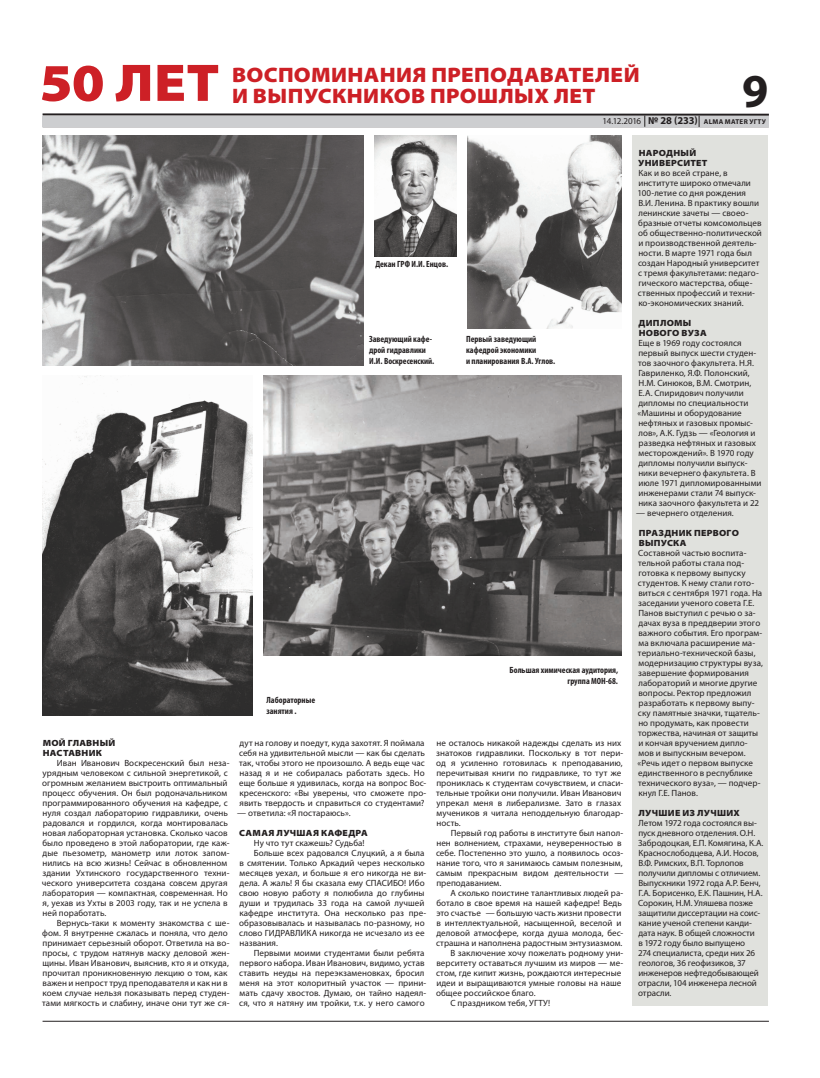
<style>
.page{position:relative;width:820px;height:1078px;background:#fff}
.page>*{position:absolute;margin:0;border:0;box-sizing:border-box;transform-origin:0 0}
.t1{font:900 semi-expanded 53.3px "Myriad Pro";color:#cd2026}
.t2{font:700 47.4px "Myriad Pro";color:#231f20}
.t3{font:900 semi-expanded 21px "Myriad Pro";letter-spacing:.015em;color:#cd2026}
.t4{font:9px/10px "Myriad Pro";letter-spacing:.005em;color:#231f20}
.t5{font:700 condensed 9px/10.8px "Myriad Pro";color:#231f20}
.t6{font:900 semi-expanded 9px/10px "Myriad Pro";letter-spacing:.03em;color:#231f20}
.t7{font:700 7px "Myriad Pro";letter-spacing:.04em;color:#231f20}
.s1{font-weight:400;font-size:9px}
.s2{font-size:10.5px}
</style>
<div class="page">
<hr style="left:43px;top:113px;width:725px;height:3px;background:#231f20">
<div style="left:43px;top:116px;width:725px;height:11px;background:#cdced0"></div>
<svg style="left:644px;top:115px;width:1px;height:12px"></svg>
<hr style="left:43px;top:1020px;width:725px;height:1px;background:#231f20">
<div style="left:632px;top:135px;width:135px;height:870px;background:#e0e1dd"></div>
<img style="left:43px;top:135px;width:320px;height:230px">
<img style="left:264px;top:375px;width:357px;height:280px">
<img style="left:43px;top:375px;width:209px;height:340px">
<img style="left:374px;top:135px;width:82px;height:121px">
<img style="left:467px;top:135px;width:154px;height:193px">
<h3 class="t3" style="left:232px;top:62px;width:409px">ВОСПОМИНАНИЯ ПРЕПОДАВАТЕЛЕЙ</h3>
<h1 class="t1" style="left:39px;top:52px;width:181px">50 ЛЕТ</h1>
<h2 class="t2" style="left:741px;top:60px;width:28px">9</h2>
<p class="t7" style="left:602px;top:117px;width:165px"><span class="s1">14.12.2016</span> <span class="s2">№ 28 (233)</span> ALMA MATER УГТУ</p>
<p class="t6" style="left:638px;top:147px;width:71px">НАРОДНЫЙ<br>УНИВЕРСИТЕТ</p>
<p class="t4" style="left:637px;top:167px;width:126px">Как и во всей стране, в институте широко отмечали<br>100-летие со дня рождения<br>В.И. Ленина. В практику вошли ленинские зачеты — своео&shy;бразные отчеты комсомольцев об общественно-политической и производственной деятель&shy;ности. В марте 1971 года был создан Народный университет с тремя факультетами: педаго&shy;гического мастерства, обще&shy;ственных профессий и техни&shy;ко-экономических знаний.</p>
<p class="t6" style="left:638px;top:317px;width:70px">ДИПЛОМЫ<br>НОВОГО ВУЗА</p>
<p class="t4" style="left:637px;top:337px;width:125px">Еще в 1969 году состоялся первый выпуск шести студен&shy;тов заочного факультета. Н.Я.<br>Гавриленко, Я.Ф. Полонский,<br>Н.М. Синюков, В.М. Смотрин,<br>Е.А. Спиридович получили дипломы по специальности «Машины и оборудование нефтяных и газовых промыс&shy;лов», А.К. Гудзь — «Геология и разведка нефтяных и газовых месторождений». В 1970 году дипломы получили выпуск&shy;ники вечернего факультета. В июле 1971 дипломированными инженерами стали 74 выпуск&shy;ника заочного факультета и 22</p>
<p class="t4" style="left:636px;top:507px;width:99px">— вечернего отделения.</p>
<p class="t6" style="left:638px;top:527px;width:102px">ПРАЗДНИК ПЕРВОГО<br>ВЫПУСКА</p>
<p class="t4" style="left:637px;top:547px;width:127px">Составной частью воспита&shy;тельной работы стала под&shy;готовка к первому выпуску студентов. К нему стали гото&shy;виться с сентября 1971 года. На заседании ученого совета Г.Е.<br>Панов выступил с речью о за&shy;дачах вуза в преддверии этого важного события. Его програм&shy;ма включала расширение ма&shy;териально-технической базы, модернизацию структуры вуза, завершение формирования лабораторий и многие другие вопросы. Ректор предложил разработать к первому выпу&shy;ску памятные значки, тщатель&shy;но продумать, как провести торжества, начиная от защиты и кончая вручением дипло&shy;мов и выпускным вечером. «Речь идет о первом выпуске единственного в республике технического вуза», — подчер&shy;кнул Г.Е. Панов.</p>
<p class="t6" style="left:638px;top:807px;width:103px">ЛУЧШИЕ ИЗ ЛУЧШИХ</p>
<p class="t4" style="left:637px;top:817px;width:127px">Летом 1972 года состоялся вы&shy;пуск дневного отделения. О.Н.<br>Забродоцкая, Е.П. Комягина, К.А.<br>Краснослободцева, А.И. Носов,<br>В.Ф. Римских, В.П. Торлопов получили дипломы с отличием.<br>Выпускники 1972 года А.Р. Бенч,<br>Г.А. Борисенко, Е.К. Пашнин, Н.А.<br>Сорокин, Н.М. Уляшева позже защитили диссертации на соис&shy;кание ученой степени канди&shy;дата наук. В общей сложности<br>в 1972 году было выпущено<br>274 специалиста, среди них 26 геологов, 36 геофизиков, 37 инженеров нефтедобывающей отрасли, 104 инженера лесной отрасли.</p>
<h3 class="t3" style="left:232px;top:83px;width:365px">И ВЫПУСКНИКОВ ПРОШЛЫХ ЛЕТ</h3>
<p class="t5" style="left:375px;top:259px;width:74px">Декан ГРФ И.И. Енцов.</p>
<p class="t5" style="left:369px;top:334px;width:67px">Заведующий кафе&shy;дрой гидравлики<br>И.И. Воскресенский.</p>
<p class="t5" style="left:466px;top:334px;width:91px">Первый заведующий кафедрой экономики<br>и планирования В.А. Углов.</p>
<p class="t5" style="left:509px;top:664px;width:110px;text-align:right">Большая химическая аудитория, группа МОН-68.</p>
<p class="t5" style="left:266px;top:694px;width:50px">Лабораторные занятия .</p>
<p class="t6" style="left:43px;top:737px;width:74px">МОЙ ГЛАВНЫЙ<br>НАСТАВНИК</p>
<p class="t4" style="left:42px;top:757px;width:189px;text-indent:15px">Иван Иванович Воскресенский был неза&shy;урядным человеком с сильной энергетикой, с огромным желанием выстроить оптимальный процесс обучения. Он был родоначальником программированного обучения на кафедре, с нуля создал лабораторию гидравлики, очень радовался и гордился, когда монтировалась новая лабораторная установка. Сколько часов было проведено в этой лаборатории, где каж&shy;дые пьезометр, манометр или лоток запом&shy;нились на всю жизнь! Сейчас в обновленном здании Ухтинского государственного техни&shy;ческого университета создана совсем другая лаборатория — компактная, современная. Но я, уехав из Ухты в 2003 году, так и не успела в ней поработать.</p>
<p class="t4" style="left:42px;top:917px;width:189px;text-indent:15px">Вернусь-таки к моменту знакомства с ше&shy;фом. Я внутренне сжалась и поняла, что дело принимает серьезный оборот. Ответила на во&shy;просы, с трудом натянув маску деловой жен&shy;щины. Иван Иванович, выяснив, кто я и откуда, прочитал проникновенную лекцию о том, как важен и непрост труд преподавателя и как ни в коем случае нельзя показывать перед студен&shy;тами мягкость и слабину, иначе они тут же ся-</p>
<p class="t4" style="left:436px;top:737px;width:189px">не осталось никакой надежды сделать из них знатоков гидравлики. Поскольку в тот пери&shy;од я усиленно готовилась к преподаванию, перечитывая книги по гидравлике, то тут же прониклась к студентам сочувствием, и спаси&shy;тельные тройки они получили. Иван Иванович упрекал меня в либерализме. Зато в глазах мучеников я читала неподдельную благодар&shy;ность.</p>
<p class="t4" style="left:436px;top:827px;width:189px;text-indent:15px">Первый год работы в институте был напол&shy;нен волнением, страхами, неуверенностью в себе. Постепенно это ушло, а появилось осоз&shy;нание того, что я занимаюсь самым полезным, самым прекрасным видом деятельности — преподаванием.</p>
<p class="t4" style="left:450px;top:887px;width:174px">А сколько поистине талантливых людей ра-</p>
<p class="t4" style="left:436px;top:897px;width:187px">ботало в свое время на нашей кафедре! Ведь</p>
<p class="t4" style="left:436px;top:907px;width:186px">это счастье — большую часть жизни провести</p>
<p class="t4" style="left:436px;top:917px;width:186px">в интеллектуальной, насыщенной, веселой и</p>
<p class="t4" style="left:436px;top:927px;width:188px">деловой атмосфере, когда душа молода, бес-</p>
<p class="t4" style="left:436px;top:937px;width:188px">страшна и наполнена радостным энтузиазмом.</p>
<p class="t4" style="left:450px;top:947px;width:174px">В заключение хочу пожелать родному уни-</p>
<p class="t4" style="left:436px;top:957px;width:188px">верситету оставаться лучшим из миров — ме-</p>
<p class="t4" style="left:436px;top:967px;width:187px">стом, где кипит жизнь, рождаются интересные</p>
<p class="t4" style="left:436px;top:977px;width:186px">идеи и выращиваются умные головы на наше</p>
<p class="t4" style="left:436px;top:987px;width:101px">общее российское благо.</p>
<p class="t4" style="left:450px;top:997px;width:101px">С праздником тебя, УГТУ!</p>
<p class="t4" style="left:239px;top:737px;width:189px">дут на голову и поедут, куда захотят. Я поймала себя на удивительной мысли — как бы сделать так, чтобы этого не произошло. А ведь еще час назад я и не собиралась работать здесь. Но еще больше я удивилась, когда на вопрос Вос&shy;кресенского: «Вы уверены, что сможете про&shy;явить твердость и справиться со студентами?</p>
<p class="t4" style="left:237px;top:807px;width:115px">— ответила: «Я постараюсь».</p>
<p class="t6" style="left:239px;top:827px;width:130px">САМАЯ ЛУЧШАЯ КАФЕДРА</p>
<p class="t4" style="left:254px;top:837px;width:112px">Ну что тут скажешь? Судьба!</p>
<p class="t4" style="left:253px;top:847px;width:172px">Больше всех радовался Слуцкий, а я была</p>
<p class="t4" style="left:239px;top:857px;width:187px">в смятении. Только Аркадий через несколько</p>
<p class="t4" style="left:239px;top:867px;width:188px">месяцев уехал, и больше я его никогда не ви-</p>
<p class="t4" style="left:239px;top:877px;width:186px">дела. А жаль! Я бы сказала ему СПАСИБО! Ибо</p>
<p class="t4" style="left:239px;top:887px;width:187px">свою новую работу я полюбила до глубины</p>
<p class="t4" style="left:239px;top:897px;width:186px">души и трудилась 33 года на самой лучшей</p>
<p class="t4" style="left:239px;top:907px;width:188px">кафедре института. Она несколько раз пре-</p>
<p class="t4" style="left:239px;top:917px;width:187px">образовывалась и называлась по-разному, но</p>
<p class="t4" style="left:239px;top:927px;width:187px">слово ГИДРАВЛИКА никогда не исчезало из ее</p>
<p class="t4" style="left:239px;top:937px;width:40px">названия.</p>
<p class="t4" style="left:254px;top:947px;width:172px">Первыми моими студентами были ребята</p>
<p class="t4" style="left:239px;top:957px;width:186px">первого набора. Иван Иванович, видимо, устав</p>
<p class="t4" style="left:239px;top:967px;width:187px">ставить неуды на переэкзаменовках, бросил</p>
<p class="t4" style="left:239px;top:977px;width:188px">меня на этот колоритный участок — прини-</p>
<p class="t4" style="left:239px;top:987px;width:188px">мать сдачу хвостов. Думаю, он тайно надеял-</p>
<p class="t4" style="left:239px;top:997px;width:187px">ся, что я натяну им тройки, т.к. у него самого</p>
</div>
